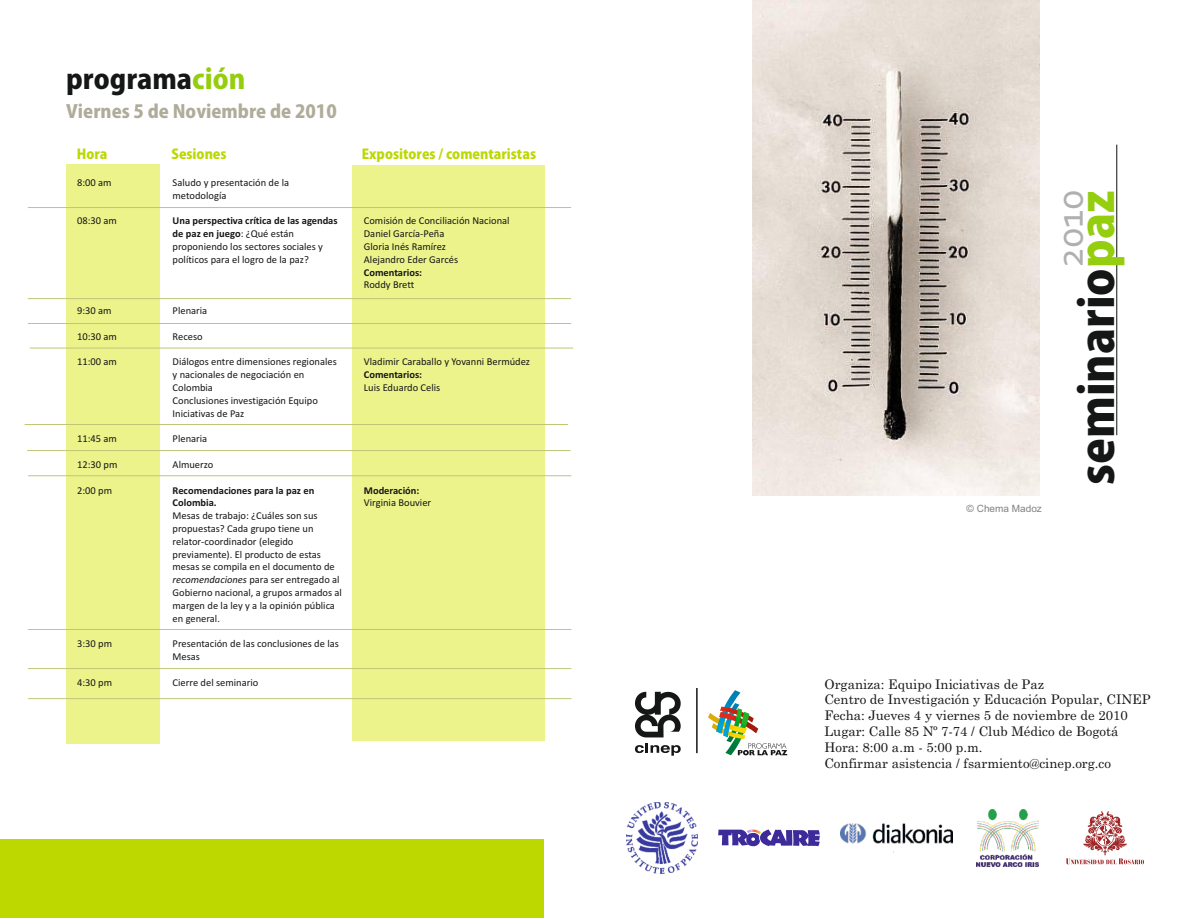
<style>
.page{position:relative;width:1188px;height:918px;background:#fff}
.page>*{position:absolute;margin:0;border:0;box-sizing:border-box;transform-origin:0 0}
.t1{font:800 46.2px "Koz Go Pro";color:#151616}
.t2{font:39.75px "Corbel";color:#afb0b0}
.t3{font:800 27px "Koz Go Pro";color:#151616}
.t4{font:800 18px "Koz Go Pro";color:#afad99}
.t5{font:800 13.5px "Koz Go Pro";color:#bcd800}
.t6{font:13.2px/15.9px "Century Schoolbook";color:#151616}
.t7{font:10.5px/12.8px "Calibri";color:#151616}
.t8{font:700 10.5px/12.8px "Calibri";color:#151616}
.t9{font:10.05px "Arial";color:#818281}
.s1{color:#94ce0e}
.s2{font-weight:700}
.s3{font-style:italic}
</style>
<div class="page">
<div style="left:66px;top:164px;width:93px;height:579px;background:#ecf38b"></div>
<div style="left:352px;top:165px;width:193px;height:576px;background:#ecf38b"></div>
<hr style="left:28px;top:207px;width:543px;height:1px;background:#bfc678">
<hr style="left:28px;top:298px;width:543px;height:1px;background:#bfc678">
<hr style="left:28px;top:323px;width:543px;height:1px;background:#bfc678">
<hr style="left:25px;top:424px;width:543px;height:1px;background:#bfc678">
<hr style="left:27px;top:450px;width:544px;height:1px;background:#bfc678">
<hr style="left:28px;top:475px;width:543px;height:1px;background:#bfc678">
<svg style="left:708px;top:690px;width:79px;height:65px"></svg>
<svg style="left:635px;top:692px;width:46px;height:45px"></svg>
<svg style="left:635px;top:743px;width:46px;height:13px"></svg>
<hr style="left:696px;top:688px;width:2px;height:65px;background:#151616">
<svg style="left:718px;top:829px;width:102px;height:18px"></svg>
<img style="left:841px;top:823px;width:112px;height:29px">
<svg style="left:1066px;top:811px;width:78px;height:53px"></svg>
<img style="left:627px;top:803px;width:70px;height:70px">
<img style="left:976px;top:809px;width:62px;height:57px">
<hr style="left:30px;top:348px;width:543px;height:1px;background:#bfc678">
<hr style="left:28px;top:629px;width:543px;height:1px;background:#bfc678">
<hr style="left:28px;top:668px;width:543px;height:1px;background:#bfc678">
<hr style="left:28px;top:698px;width:543px;height:1px;background:#bfc678">
<hr style="left:1116px;top:145px;width:1px;height:290px;background:#151616">
<img style="left:752px;top:0;width:288px;height:495px">
<div style="left:0;top:839px;width:544px;height:79px;background:#bcd800"></div>
<h3 class="t3" style="left:66px;top:65px;width:181px">programa<span class="s1">ción</span></h3>
<h3 class="t4" style="left:66px;top:102px;width:272px">Viernes 5 de Noviembre de 2010</h3>
<p class="t5" style="left:77px;top:147px;width:32px">Hora</p>
<p class="t5" style="left:172px;top:147px;width:57px">Sesiones</p>
<p class="t5" style="left:362px;top:147px;width:176px">Expositores / comentaristas</p>
<p class="t7" style="left:77px;top:177px;width:36px">8:00 am</p>
<p class="t7" style="left:77px;top:215px;width:41px">08:30 am</p>
<p class="t7" style="left:77px;top:305px;width:36px">9:30 am</p>
<p class="t7" style="left:77px;top:331px;width:41px">10:30 am</p>
<p class="t7" style="left:77px;top:356px;width:41px">11:00 am</p>
<p class="t7" style="left:77px;top:433px;width:41px">11:45 am</p>
<p class="t7" style="left:77px;top:459px;width:42px">12:30 pm</p>
<p class="t7" style="left:77px;top:485px;width:37px">2:00 pm</p>
<p class="t7" style="left:77px;top:638px;width:37px">3:30 pm</p>
<p class="t7" style="left:77px;top:677px;width:37px">4:30 pm</p>
<p class="t7" style="left:173px;top:177px;width:118px">Saludo y presentación de la metodología</p>
<p class="t7" style="left:173px;top:215px;width:167px"><span class="s2">Una perspectiva crítica de las agendas de paz en juego</span>: ¿Qué están proponiendo los sectores sociales y políticos para el logro de la paz?</p>
<p class="t7" style="left:173px;top:305px;width:36px">Plenaria</p>
<p class="t7" style="left:173px;top:331px;width:32px">Receso</p>
<p class="t7" style="left:173px;top:356px;width:166px">Diálogos entre dimensiones regionales y nacionales de negociación en<br>Colombia<br>Conclusiones investigación Equipo<br>Iniciativas de Paz</p>
<p class="t7" style="left:173px;top:433px;width:36px">Plenaria</p>
<p class="t7" style="left:173px;top:459px;width:42px">Almuerzo</p>
<p class="t8" style="left:173px;top:485px;width:143px">Recomendaciones para la paz en<br>Colombia.</p>
<p class="t7" style="left:173px;top:510px;width:171px">Mesas de trabajo: ¿Cuáles son sus propuestas? Cada grupo tiene un relator-coordinador (elegido previamente). El producto de estas mesas se compila en el documento de <span class="s3">recomendaciones</span> para ser entregado al<br>Gobierno nacional, a grupos armados al margen de la ley y a la opinión pública en general.</p>
<p class="t7" style="left:173px;top:638px;width:168px">Presentación de las conclusiones de las<br>Mesas</p>
<p class="t7" style="left:173px;top:677px;width:87px">Cierre del seminario</p>
<p class="t7" style="left:364px;top:215px;width:147px">Comisión de Conciliación Nacional<br>Daniel García-Peña<br>Gloria Inés Ramírez<br>Alejandro Eder Garcés</p>
<p class="t8" style="left:364px;top:267px;width:60px">Comentarios:</p>
<p class="t7" style="left:364px;top:279px;width:52px">Roddy Brett</p>
<p class="t7" style="left:364px;top:356px;width:168px">Vladimir Caraballo y Yovanni Bermúdez</p>
<p class="t8" style="left:364px;top:369px;width:60px">Comentarios:</p>
<p class="t7" style="left:364px;top:382px;width:78px">Luis Eduardo Celis</p>
<p class="t8" style="left:364px;top:485px;width:57px">Moderación:</p>
<p class="t7" style="left:364px;top:497px;width:69px">Virginia Bouvier</p>
<p class="t9" style="left:967px;top:505px;width:77px">© Chema Madoz</p>
<h2 class="t2" style="left:1053px;top:268px;width:80px;rotate:-90deg">2010</h2>
<h1 class="t1" style="left:1074px;top:485px;width:295px;rotate:-90deg">seminario<span class="s1">paz</span></h1>
<p class="t6" style="left:824px;top:677px;width:328px">Organiza: Equipo Iniciativas de Paz<br>Centro de Investigación y Educación Popular, CINEP Fecha: Jueves 4 y viernes 5 de noviembre de 2010<br>Lugar: Calle 85 Nº 7-74 / Club Médico de Bogotá Hora: 8:00 a.m - 5:00 p.m.<br>Confirmar asistencia / fsarmiento@cinep.org.co</p>
</div>
